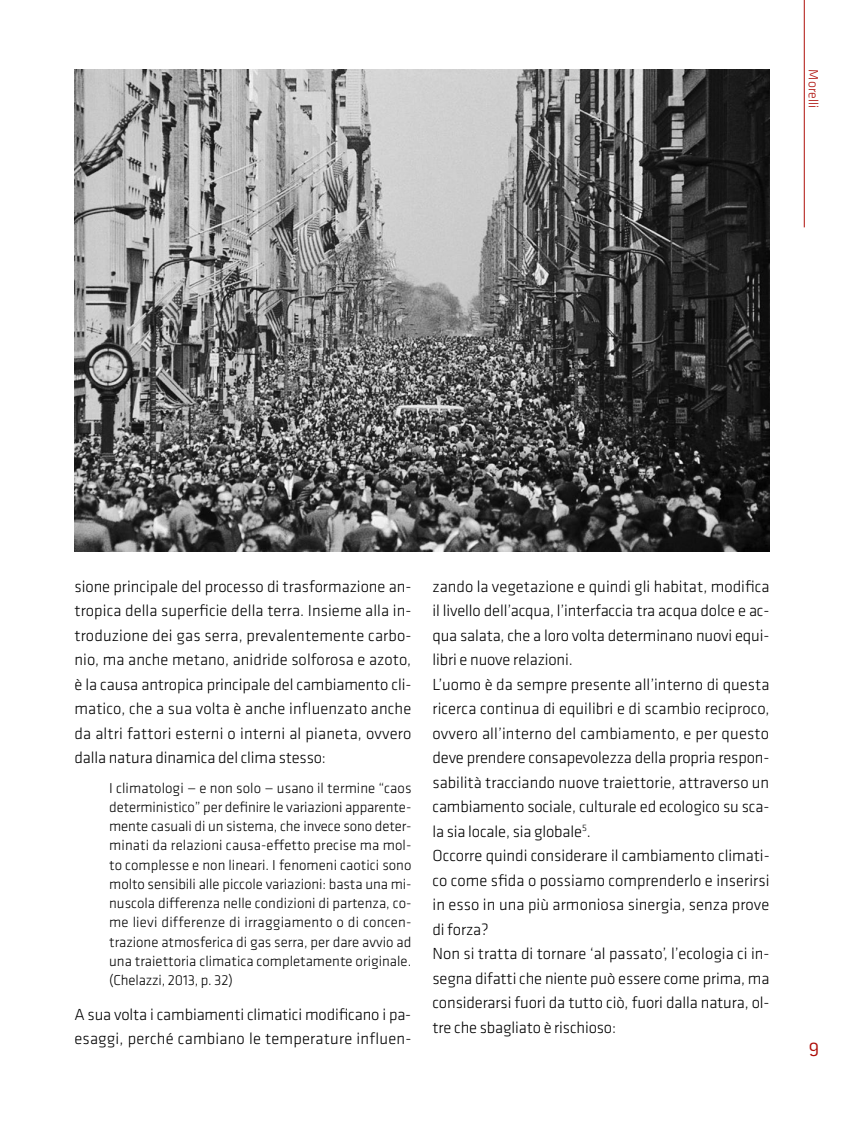
<style>
.page{position:relative;width:844px;height:1141px;background:#fff}
.page>*{position:absolute;margin:0;border:0;box-sizing:border-box;transform-origin:0 0}
.t1{font:300 21px "Conduit ITC";color:#ae0f0a}
.t2{font:300 16.62px/24.5px "Klavika";color:#000}
.t3{font:300 14.88px/19.2px "Klavika";color:#000;text-align:justify}
.t4{font:300 14px "Klavika";color:#ae0f0a}
</style>
<div class="page">
<hr style="left:803px;top:0;width:1px;height:227px;background:#ae0f0a">
<img style="left:74px;top:69px;width:695px;height:483px">
<p class="t4" style="left:820px;top:69px;width:40px;rotate:90deg">Morelli</p>
<p class="t2" style="left:74px;top:574px;width:338px;text-align:justify">sione principale del processo di trasformazione an&shy;tropica della superficie della terra. Insieme alla in&shy;troduzione dei gas serra, prevalentemente carbo&shy;nio, ma anche metano, anidride solforosa e azoto, è la causa antropica principale del cambiamento cli&shy;matico, che a sua volta è anche influenzato anche da altri fattori esterni o interni al pianeta, ovvero dalla natura dinamica del clima stesso:</p>
<p class="t3" style="left:109px;top:778px;width:304px">I climatologi — e non solo — usano il termine “caos deterministico” per definire le variazioni apparente&shy;mente casuali di un sistema, che invece sono deter&shy;minati da relazioni causa-effetto precise ma mol&shy;to complesse e non lineari. I fenomeni caotici sono molto sensibili alle piccole variazioni: basta una mi&shy;nuscola differenza nelle condizioni di partenza, co&shy;me lievi differenze di irraggiamento o di concen&shy;trazione atmosferica di gas serra, per dare avvio ad una traiettoria climatica completamente originale. (Chelazzi, 2013, p. 32)</p>
<p class="t2" style="left:74px;top:1002px;width:338px">A sua volta i cambiamenti climatici modificano i pa&shy;esaggi, perché cambiano le temperature influen-</p>
<p class="t2" style="left:432px;top:574px;width:338px">zando la vegetazione e quindi gli habitat, modifica il livello dell’acqua, l’interfaccia tra acqua dolce e ac&shy;qua salata, che a loro volta determinano nuovi equi&shy;libri e nuove relazioni.<br>L’uomo è da sempre presente all’interno di questa ricerca continua di equilibri e di scambio reciproco, ovvero all’interno del cambiamento, e per questo deve prendere consapevolezza della propria respon&shy;sabilità tracciando nuove traiettorie, attraverso un cambiamento sociale, culturale ed ecologico su sca&shy;la sia locale, sia globale<sup>5</sup>.<br>Occorre quindi considerare il cambiamento climati&shy;co come sfida o possiamo comprenderlo e inserirsi in esso in una più armoniosa sinergia, senza prove di forza?<br>Non si tratta di tornare ‘al passato’, l’ecologia ci in&shy;segna difatti che niente può essere come prima, ma considerarsi fuori da tutto ciò, fuori dalla natura, ol&shy;tre che sbagliato è rischioso:</p>
<p class="t1" style="left:808px;top:1038px;width:12px">9</p>
</div>
